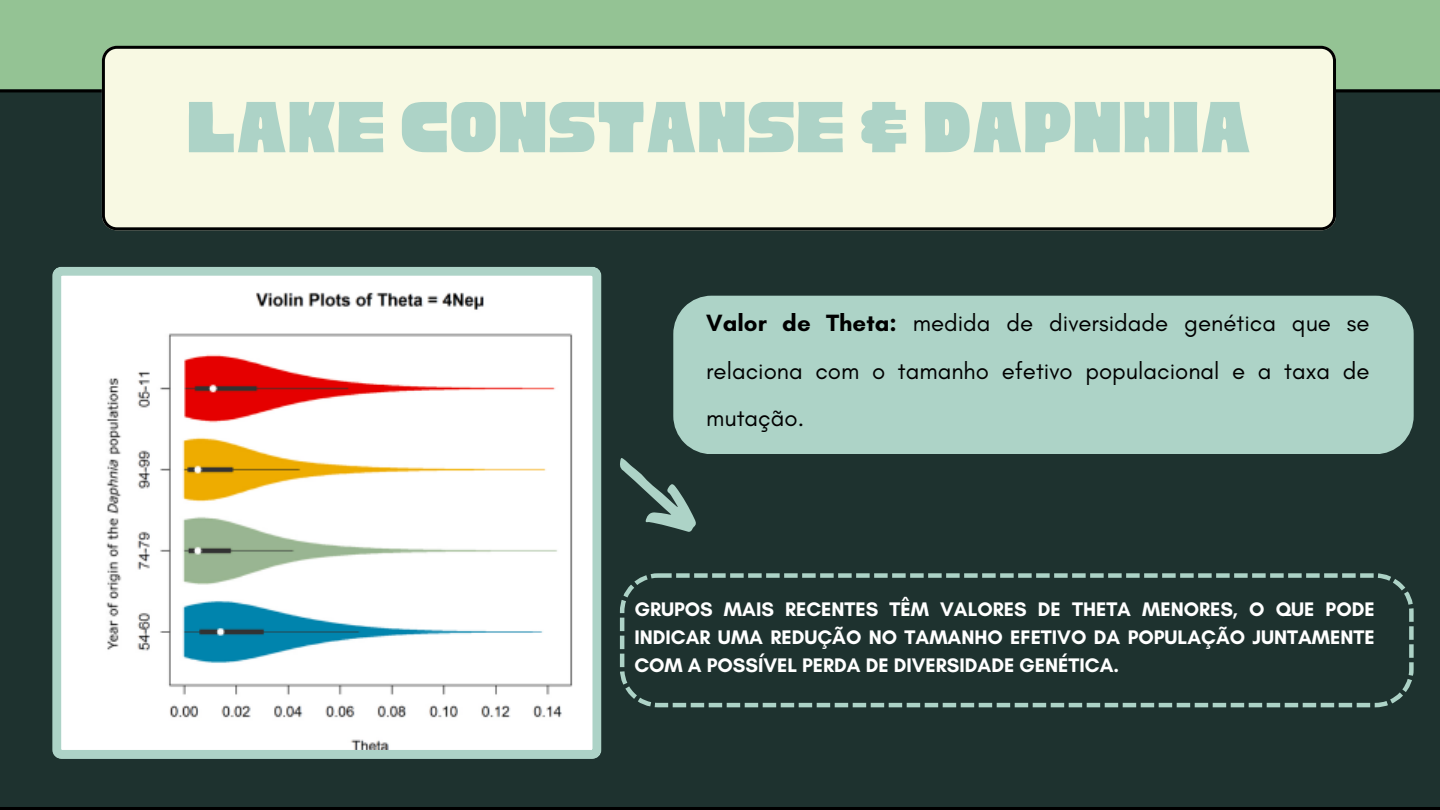
<style>
.page{position:relative;width:1440px;height:810px;background:#94c394}
.page>*{position:absolute;margin:0;border:0;box-sizing:border-box;transform-origin:0 0}
.t1{font:80px "Cubao Free Regular";color:#add3c7}
.t2{font:24px/47.2px "Glacial Indifference";color:#000;text-align:justify}
.t3{font:700 20px/27.8px "Glacial Indifference";color:#fff;text-align:justify}
.s1{font-weight:700}
</style>
<div class="page">
<div style="left:0;top:89px;width:1440px;height:721px;background:#1e322f"></div>
<div style="left:102px;top:46px;width:1234px;height:184px;background:#f8f9e3"></div>
<svg style="left:52px;top:267px;width:549px;height:492px;background:#e9e8e4"></svg>
<div style="left:673px;top:296px;width:740px;height:158px;background:#add3c7"></div>
<svg style="left:602px;top:444px;width:104px;height:106px;background:#344b47"></svg>
<div style="left:620px;top:573px;width:793px;height:134px;background:#1e322f"></div>
<h1 class="t1" style="left:187px;top:88px;width:1066px">LAKE CONSTANSE &amp; DAPNHIA</h1>
<p class="t2" style="left:706px;top:299px;width:665px"><span class="s1">Valor de Theta:</span> medida de diversidade genética que se relaciona com o tamanho efetivo populacional e a taxa de mutação.</p>
<h2 class="t3" style="left:634px;top:595px;width:742px">GRUPOS MAIS RECENTES TÊM VALORES DE THETA MENORES, O QUE PODE INDICAR UMA REDUÇÃO NO TAMANHO EFETIVO DA POPULAÇÃO JUNTAMENTE COM A POSSÍVEL PERDA DE DIVERSIDADE GENÉTICA.</h2>
</div>
